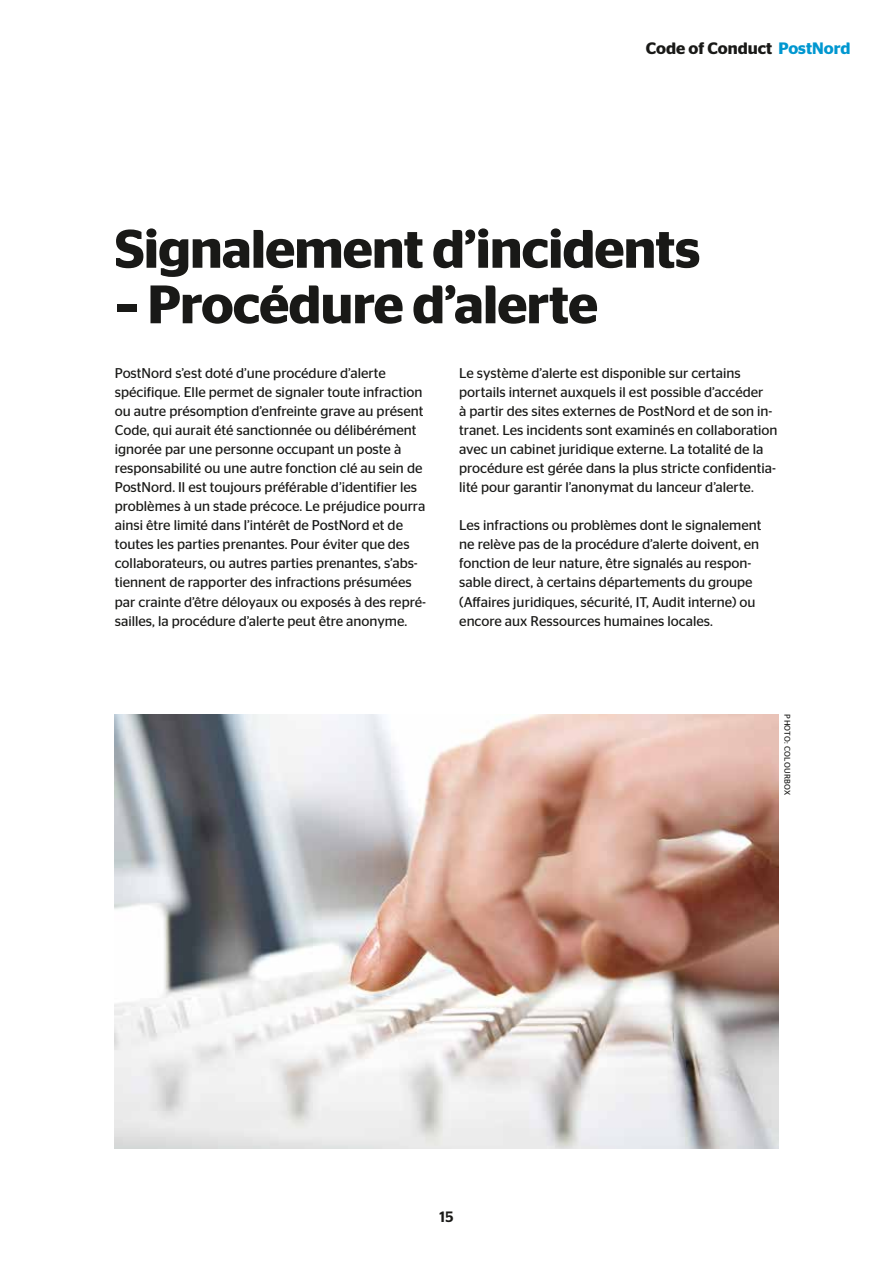
<style>
.page{position:relative;width:893px;height:1263px;background:#fff}
.page>*{position:absolute;margin:0;border:0;box-sizing:border-box;transform-origin:0 0}
.t1{font:600 54px "Stag Sans";letter-spacing:-.015em;color:#191917}
.t2{font:600 16.5px "Stag Sans";color:#191917}
.t3{font:500 15px "Stag Sans";color:#191917}
.t4{font:14.1px/19px "Stag Sans";color:#191917}
.t5{font:8.25px "Stag Sans";letter-spacing:.04em;color:#191917}
.s1{color:#0097d0}
</style>
<div class="page">
<img style="left:115px;top:714px;width:663px;height:434px">
<p class="t2" style="left:646px;top:39px;width:206px">Code of Conduct <span class="s1">PostNord</span></p>
<h1 class="t1" style="left:115px;top:218px;width:587px">Signalement d’incidents</h1>
<h1 class="t1" style="left:115px;top:273px;width:485px">– Procédure d’alerte</h1>
<p class="t4" style="left:115px;top:363px;width:313px">PostNord s’est doté d’une procédure d’alerte spécifique. Elle permet de signaler toute infraction ou autre présomption d’enfreinte grave au présent Code, qui aurait été sanctionnée ou délibérément ignorée par une personne occupant un poste à responsabilité ou une autre fonction clé au sein de PostNord. Il est toujours préférable d’identifier les problèmes à un stade précoce. Le préjudice pourra ainsi être limité dans l’intérêt de PostNord et de toutes les parties prenantes. Pour éviter que des collaborateurs, ou autres parties prenantes, s’abs&shy;tiennent de rapporter des infractions présumées par crainte d’être déloyaux ou exposés à des repré&shy;sailles, la procédure d’alerte peut être anonyme.</p>
<p class="t4" style="left:459px;top:363px;width:320px">Le système d’alerte est disponible sur certains portails internet auxquels il est possible d’accéder<br>à partir des sites externes de PostNord et de son in&shy;tranet. Les incidents sont examinés en collaboration avec un cabinet juridique externe. La totalité de la procédure est gérée dans la plus stricte confidentia&shy;lité pour garantir l’anonymat du lanceur d’alerte.</p>
<p class="t4" style="left:459px;top:516px;width:304px">Les infractions ou problèmes dont le signalement ne relève pas de la procédure d’alerte doivent, en fonction de leur nature, être signalés au respon&shy;sable direct, à certains départements du groupe (Affaires juridiques, sécurité, IT, Audit interne) ou encore aux Ressources humaines locales.</p>
<p class="t3" style="left:440px;top:1208px;width:15px">15</p>
<p class="t5" style="left:792px;top:714px;width:82px;rotate:90deg">PHOTO: COLOURBOX</p>
</div>
